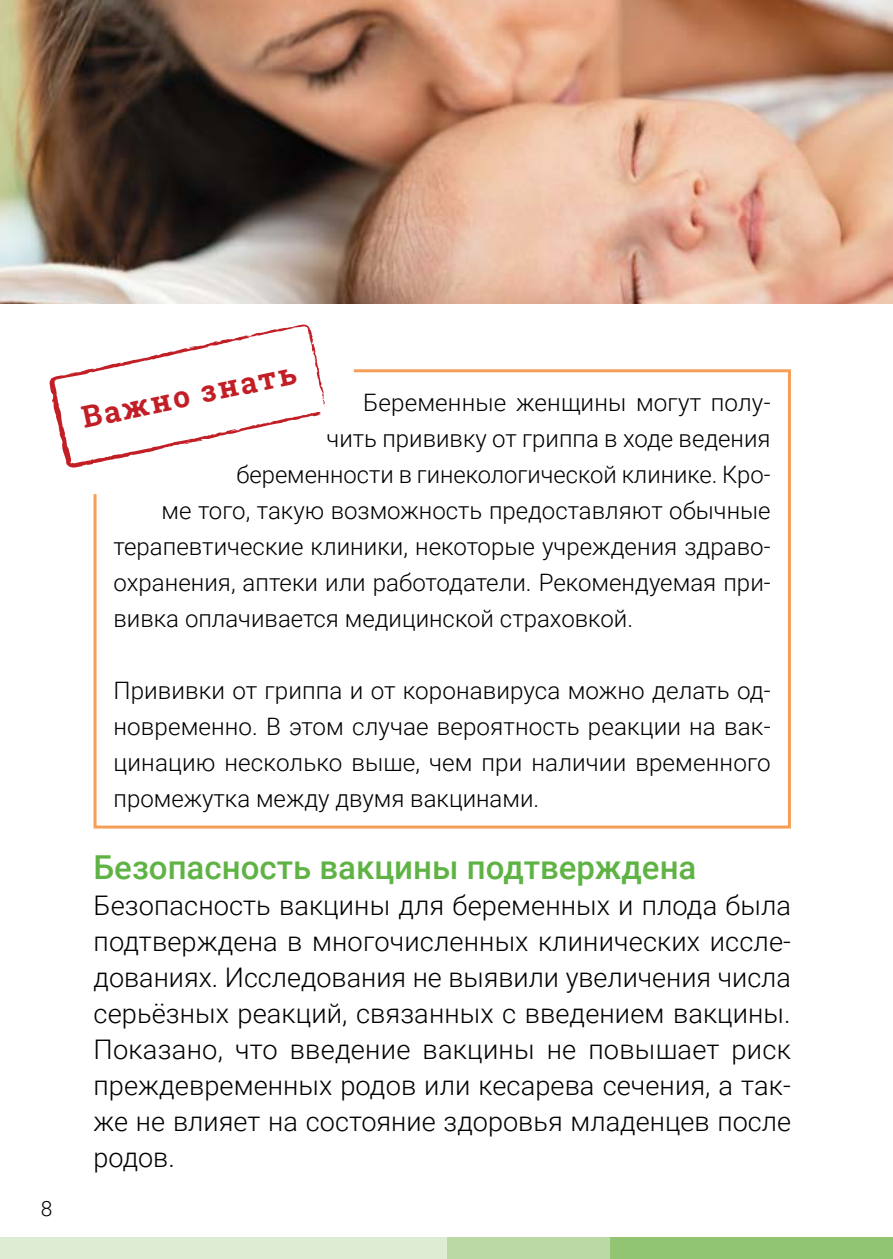
<style>
.page{position:relative;width:893px;height:1259px;background:#fff}
.page>*{position:absolute;margin:0;border:0;box-sizing:border-box;transform-origin:0 0}
.t1{font:500 33px "Roboto";color:#5fb345}
.H2_Stempel{font:700 30px "Roboto Slab";color:#c21e26}
.t2{font:300 27px/36px "Roboto";color:#000;text-align:justify}
.P_Kasten{font:300 24px/36px "Roboto";color:#000;text-align:justify}
.t3{font:300 21px "Roboto";color:#000}
</style>
<div class="page">
<img style="left:0;top:0;width:893px;height:303px">
<div style="left:0;top:1237px;width:893px;height:22px;background:#92c573"></div>
<div style="left:446px;top:1237px;width:164px;height:22px;background:#bbd9a4"></div>
<div style="left:0;top:1237px;width:446px;height:22px;background:#deecd4"></div>
<svg style="left:93px;top:369px;width:698px;height:460px"></svg>
<svg style="left:50px;top:324px;width:279px;height:143px"></svg>
<p class="t3" style="left:41px;top:1194px;width:13px">8</p>
<h2 class="H2_Stempel" style="left:78px;top:397px;width:220px;rotate:-12deg">Важно знать</h2>
<p class="P_Kasten" style="left:363px;top:383px;width:409px">Беременные женщины могут полу-</p>
<p class="P_Kasten" style="left:327px;top:419px;width:446px">чить прививку от гриппа в ходе ведения</p>
<p class="P_Kasten" style="left:237px;top:455px;width:535px">беременности в гинекологической клинике. Кро-</p>
<p class="P_Kasten" style="left:162px;top:491px;width:610px">ме того, такую возможность предоставляют обычные</p>
<p class="P_Kasten" style="left:114px;top:527px;width:658px">терапевтические клиники, некоторые учреждения здраво-</p>
<p class="P_Kasten" style="left:114px;top:563px;width:658px">охранения, аптеки или работодатели. Рекомендуемая при-</p>
<p class="P_Kasten" style="left:114px;top:599px;width:521px">вивка оплачивается медицинской страховкой.</p>
<p class="P_Kasten" style="left:114px;top:671px;width:659px">Прививки от гриппа и от коронавируса можно делать од&shy;новременно. В этом случае вероятность реакции на вак&shy;цинацию несколько выше, чем при наличии временного промежутка между двумя вакцинами.</p>
<h1 class="t1" style="left:94px;top:844px;width:604px">Безопасность вакцины подтверждена</h1>
<p class="t2" style="left:94px;top:886px;width:699px">Безопасность вакцины для беременных и плода была подтверждена в многочисленных клинических иссле&shy;дованиях. Исследования не выявили увеличения числа серьёзных реакций, связанных с введением вакцины.<br>Показано, что введение вакцины не повышает риск преждевременных родов или кесарева сечения, а так&shy;же не влияет на состояние здоровья младенцев после родов.</p>
</div>
